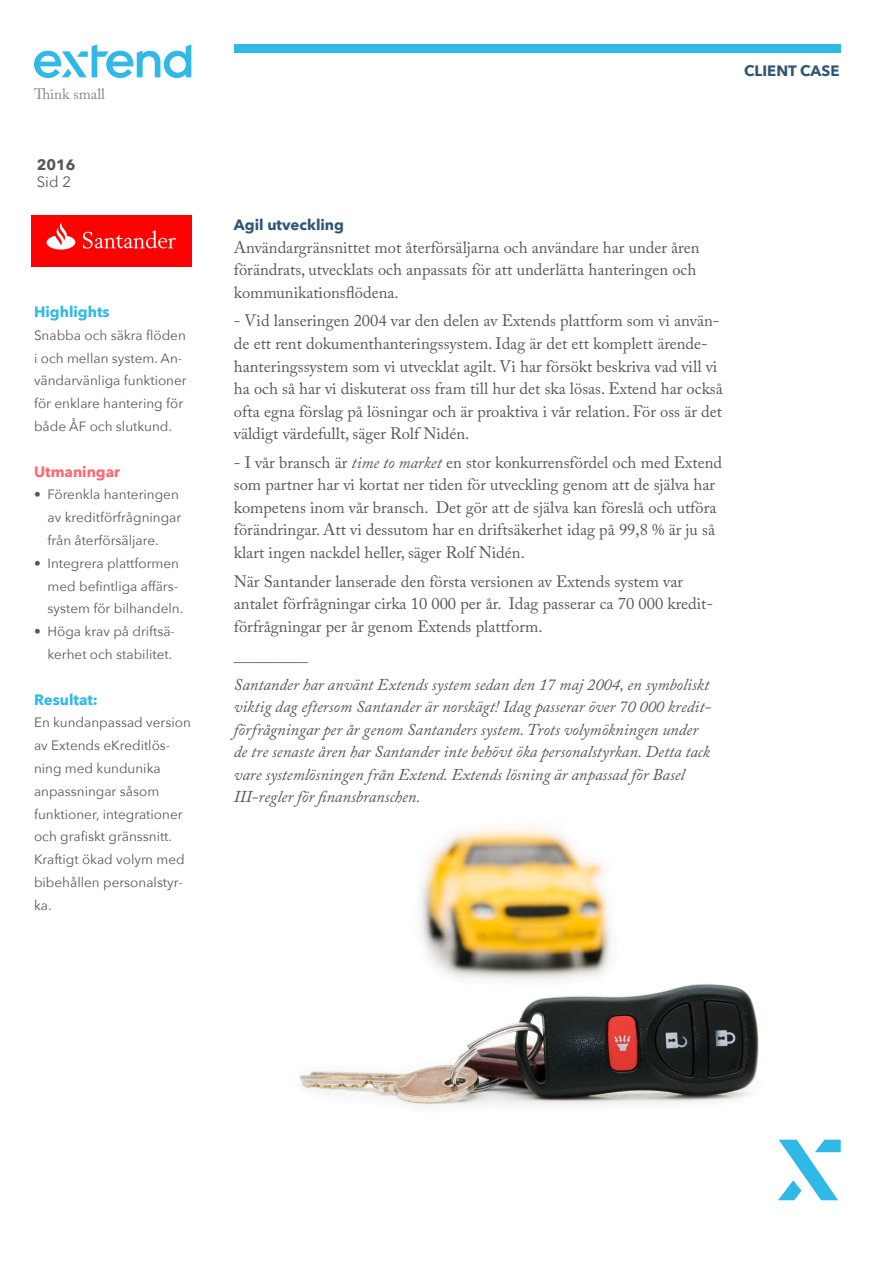
<style>
.page{position:relative;width:893px;height:1263px;background:#fff}
.page>*{position:absolute;margin:0;border:0;box-sizing:border-box;transform-origin:0 0}
.t1{font:16.5px/22.5px "Adobe Caslon Pro";color:#57585a}
.t2{font:italic 16.5px/22.5px "Adobe Caslon Pro";color:#57585a}
.t3{font:700 15px "Avenir Next";color:#305676}
.t4{font:700 15px "Avenir Next";color:#30b8e7}
.t5{font:15px "Adobe Caslon Pro";color:#808890}
.t6{font:700 15px "Avenir Next";color:#ff6771}
.t7{font:700 15px "Avenir Next";color:#57585a}
.t8{font:15px "Avenir Next";color:#57585a}
.t9{font:13.5px/22.8px "Avenir Next";color:#57585a}
.s1{font-style:italic}
</style>
<div class="page">
<img style="left:299px;top:828px;width:542px;height:312px">
<svg style="left:34px;top:44px;width:157px;height:34px"></svg>
<svg style="left:778px;top:1140px;width:63px;height:60px"></svg>
<div style="left:234px;top:45px;width:607px;height:8px;background:#30b8e7"></div>
<img style="left:31px;top:216px;width:160px;height:50px">
<p class="t5" style="left:34px;top:85px;width:73px">Think small</p>
<p class="t7" style="left:37px;top:152px;width:40px">2016</p>
<p class="t8" style="left:37px;top:169px;width:36px">Sid 2</p>
<p class="t4" style="left:34px;top:299px;width:77px">Highlights</p>
<p class="t9" style="left:34px;top:323px;width:154px">Snabba och säkra flöden i och mellan system. An&shy;vändarvänliga funktioner för enklare hantering för både ÅF och slutkund.</p>
<p class="t6" style="left:34px;top:458px;width:88px">Utmaningar</p>
<p class="t9" style="left:48px;top:483px;width:135px;text-indent:-14px">• Förenkla hanteringen av kreditförfrågningar från återförsäljare.</p>
<p class="t9" style="left:48px;top:551px;width:137px;text-indent:-14px">• Integrera plattformen med befintliga affärs&shy;system för bilhandeln.</p>
<p class="t9" style="left:34px;top:619px;width:142px;text-align:right">• Höga krav på driftsä&shy;kerhet och stabilitet.</p>
<p class="t4" style="left:34px;top:686px;width:65px">Resultat:</p>
<p class="t9" style="left:34px;top:711px;width:158px">En kundanpassad version av Extends eKreditlös&shy;ning med kundunika anpassningar såsom funktioner, integrationer och grafiskt gränssnitt.<br>Kraftigt ökad volym med bibehållen personalstyr&shy;ka.</p>
<p class="t3" style="left:744px;top:58px;width:97px">CLIENT CASE</p>
<p class="t3" style="left:234px;top:212px;width:112px">Agil utveckling</p>
<p class="t1" style="left:234px;top:236px;width:467px">Användargränsnittet mot återförsäljarna och användare har under åren förändrats, utvecklats och anpassats för att underlätta hanteringen och kommunikationsflödena.</p>
<p class="t1" style="left:234px;top:310px;width:490px">- Vid lanseringen 2004 var den delen av Extends plattform som vi använ&shy;de ett rent dokumenthanteringssystem. Idag är det ett komplett ärende&shy;hanteringssystem som vi utvecklat agilt. Vi har försökt beskriva vad vill vi ha och så har vi diskuterat oss fram till hur det ska lösas. Extend har också ofta egna förslag på lösningar och är proaktiva i vår relation. För oss är det väldigt värdefullt, säger Rolf Nidén.</p>
<p class="t1" style="left:234px;top:451px;width:490px">- I vår bransch är <span class="s1">time to market</span> en stor konkurrensfördel och med Extend som partner har vi kortat ner tiden för utveckling genom att de själva har kompetens inom vår bransch. Det gör att de själva kan föreslå och utföra förändringar. Att vi dessutom har en driftsäkerhet idag på 99,8 % är ju så klart ingen nackdel heller, säger Rolf Nidén.</p>
<p class="t1" style="left:234px;top:570px;width:481px">När Santander lanserade den första versionen av Extends system var antalet förfrågningar cirka 10 000 per år. Idag passerar ca 70 000 kredit&shy;förfrågningar per år genom Extends plattform.</p>
<p class="t1" style="left:234px;top:644px;width:76px">_________</p>
<p class="t2" style="left:234px;top:673px;width:479px">Santander har använt Extends system sedan den 17 maj 2004, en symboliskt viktig dag eftersom Santander är norskägt! Idag passerar över 70 000 kredit&shy;förfrågningar per år genom Santanders system. Trots volymökningen under de tre senaste åren har Santander inte behövt öka personalstyrkan. Detta tack vare systemlösningen från Extend. Extends lösning är anpassad för Basel III-regler för finansbranschen.</p>
</div>
